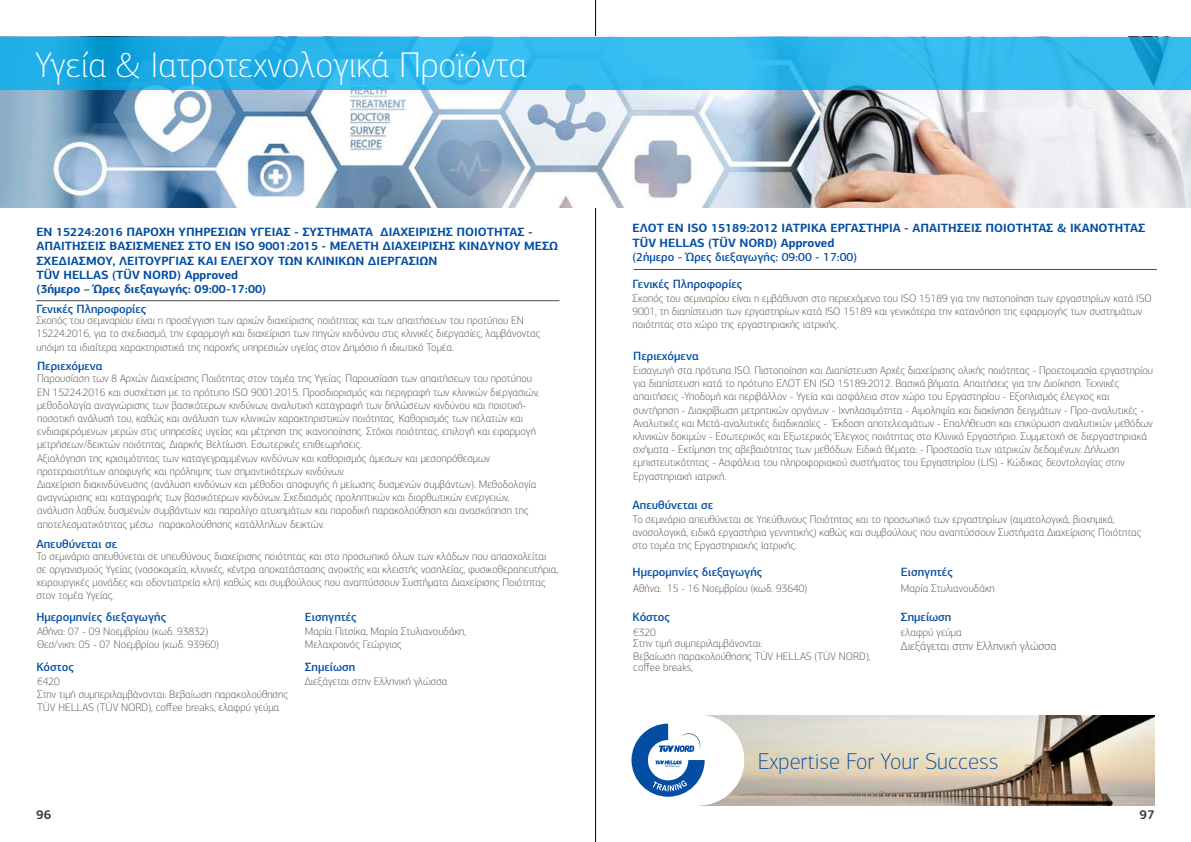
<style>
.page{position:relative;width:1191px;height:842px;background:#fff}
.page>*{position:absolute;margin:0;border:0;box-sizing:border-box;transform-origin:0 0}
.t1{font:100 36px "PF Centro Sans Pro";color:#fff}
.t2{font:100 23px "PF Centro Sans Pro";color:#034ea2}
.t3{font:700 13px "PF Centro Sans Pro";color:#414042}
.t4{font:700 12px/14.4px "PF Centro Sans Pro";color:#034ea2}
.t5{font:500 12px "PF Centro Sans Pro";color:#034ea2}
.t6{font:100 12px "PF Centro Sans Pro";color:#414042}
.t7{font:100 11px/13.2px "PF Centro Sans Pro";color:#414042}
</style>
<div class="page">
<svg style="left:595px;top:0;width:1px;height:842px"></svg>
<img style="left:0;top:90px;width:1191px;height:118px">
<svg style="left:0;top:37px;width:1191px;height:53px;fill:#33bbef"></svg>
<hr style="left:36px;top:300px;width:523px;height:1px;background:#4d4d4f">
<hr style="left:633px;top:269px;width:524px;height:1px;background:#4d4d4f">
<img style="left:699px;top:715px;width:456px;height:91px">
<div style="left:653px;top:715px;width:91px;height:90px;background:#fff;border-radius:50%"></div>
<svg style="left:631px;top:724px;width:73px;height:73px"></svg>
<h1 class="t1" style="left:35px;top:44px;width:494px">Υγεία &amp; Ιατροτεχνολογικά Προϊόντα</h1>
<p class="t4" style="left:36px;top:224px;width:523px">ΕΝ 15224:2016 ΠΑΡΟΧΗ ΥΠΗΡΕΣΙΩΝ ΥΓΕΙΑΣ - ΣΥΣΤΗΜΑΤΑ ΔΙΑΧΕΙΡΙΣΗΣ ΠΟΙΟΤΗΤΑΣ - ΑΠΑΙΤΗΣΕΙΣ ΒΑΣΙΣΜΕΝΕΣ ΣΤΟ ΕΝ ISO 9001:2015 - ΜΕΛΕΤΗ ΔΙΑΧΕΙΡΙΣΗΣ ΚΙΝΔΥΝΟΥ ΜΕΣΩ ΣΧΕΔΙΑΣΜΟΥ, ΛΕΙΤΟΥΡΓΙΑΣ ΚΑΙ ΕΛΕΓΧΟΥ ΤΩΝ ΚΛΙΝΙΚΩΝ ΔΙΕΡΓΑΣΙΩΝ<br>TÜV HELLAS (TÜV NORD) Approved<br>(3ήμερο – Ώρες διεξαγωγής: 09:00-17:00)</p>
<p class="t7" style="left:36px;top:314px;width:505px">Σκοπός του σεμιναρίου είναι η προσέγγιση των αρχών διαχείρισης ποιότητας και των απαιτήσεων του προτύπου EN<br>15224:2016, για το σχεδιασμό, την εφαρμογή και διαχείριση των πηγών κινδύνου στις κλινικές διεργασίες, λαμβάνοντας υπόψη τα ιδιαίτερα χαρακτηριστικά της παροχής υπηρεσιών υγείας στον Δημόσιο ή ιδιωτικό Τομέα.</p>
<p class="t5" style="left:36px;top:301px;width:111px">Γενικές Πληροφορίες</p>
<p class="t5" style="left:37px;top:359px;width:67px">Περιεχόμενα</p>
<p class="t7" style="left:37px;top:372px;width:503px">Παρουσίαση των 8 Αρχών Διαχείρισης Ποιότητας στον τομέα της Υγείας. Παρουσίαση των απαιτήσεων του προτύπου EN 15224:2016 και συσχέτιση με το πρότυπο ISO 9001:2015. Προσδιορισμός και περιγραφή των κλινικών διεργασιών, μεθοδολογία αναγνώρισης των βασικότερων κινδύνων, αναλυτική καταγραφή των δηλώσεων κινδύνου και ποιοτική&shy;ποσοτική ανάλυσή του, καθώς και ανάλυση των κλινικών χαρακτηριστικών ποιότητας. Καθορισμός των πελατών και ενδιαφερόμενων μερών στις υπηρεσίες υγείας και μέτρηση της ικανοποίησης. Στόχοι ποιότητας, επιλογή και εφαρμογή μετρήσεων/δεικτών ποιότητας, Διαρκής Βελτίωση. Εσωτερικές επιθεωρήσεις.<br>Αξιολόγηση της κρισιμότητας των καταγεγραμμένων κινδύνων και καθορισμός άμεσων και μεσοπρόθεσμων προτεραιοτήτων αποφυγής και πρόληψης των σημαντικότερων κινδύνων.<br>Διαχείριση διακινδύνευσης (ανάλυση κινδύνων και μέθοδοι αποφυγής ή μείωσης δυσμενών συμβάντων). Μεθοδολογία αναγνώρισης και καταγραφής των βασικότερων κινδύνων. Σχεδιασμός προληπτικών και διορθωτικών ενεργειών, ανάλυση λαθών, δυσμενών συμβάντων και παραλίγο ατυχημάτων και παροδική παρακολούθηση και ανασκόπηση της αποτελεσματικότητας μέσω παρακολούθησης κατάλληλων δεικτών.</p>
<p class="t5" style="left:36px;top:536px;width:82px">Απευθύνεται σε</p>
<p class="t7" style="left:36px;top:549px;width:523px">Το σεμινάριο απευθύνεται σε υπευθύνους διαχείρισης ποιότητας και στο προσωπικό όλων των κλάδων που απασχολείται σε οργανισμούς Υγείας (νοσοκομεία, κλινικές, κέντρα αποκατάστασης ανοικτής και κλειστής νοσηλείας, φυσικοθεραπευτήρια, χειρουργικές μονάδες και οδοντιατρεία κλπ) καθώς και συμβούλους που αναπτύσσουν Συστήματα Διαχείρισης Ποιότητας στον τομέα Υγείας.</p>
<p class="t5" style="left:305px;top:610px;width:53px">Εισηγητές</p>
<p class="t5" style="left:305px;top:660px;width:52px">Σημείωση</p>
<p class="t5" style="left:36px;top:610px;width:131px">Ημερομηνίες διεξαγωγής</p>
<p class="t5" style="left:36px;top:660px;width:39px">Κόστος</p>
<p class="t7" style="left:37px;top:624px;width:183px">Αθήνα: 07 - 09 Νοεμβρίου (κωδ. 93832)<br>Θεσ/νικη: 05 - 07 Νοεμβρίου (κωδ. 93960)</p>
<p class="t7" style="left:305px;top:624px;width:163px">Μαρία Πιτσίκα, Μαρία Στυλιανουδάκη,<br>Μελαχροινός Γεώργιος</p>
<p class="t7" style="left:37px;top:674px;width:252px">€420<br>Στην τιμή συμπεριλαμβάνονται: Βεβαίωση παρακολούθησης<br>TÜV HELLAS (TÜV NORD), coffee breaks, ελαφρύ γεύμα</p>
<p class="t7" style="left:305px;top:674px;width:144px">Διεξάγεται στην Ελληνική γλώσσα</p>
<p class="t4" style="left:632px;top:221px;width:514px">ΕΛΟΤ EN ISO 15189:2012 ΙΑΤΡΙΚΑ ΕΡΓΑΣΤΗΡΙΑ - ΑΠΑΙΤΗΣΕΙΣ ΠΟΙΟΤΗΤΑΣ &amp; ΙΚΑΝΟΤΗΤΑΣ<br>TÜV HELLAS (TÜV NORD) Approved</p>
<p class="t5" style="left:632px;top:250px;width:226px">(2ήμερο - Ώρες διεξαγωγής: 09:00 - 17:00)</p>
<p class="t7" style="left:632px;top:292px;width:521px">Σκοπός του σεμιναρίου είναι η εμβάθυνση στο περιεχόμενο του ISO 15189 για την πιστοποίηση των εργαστηρίων κατά ISO<br>9001, τη διαπίστευση των εργαστηρίων κατά ISO 15189 και γενικότερα την κατανόηση της εφαρμογής των συστημάτων ποιότητας στο χώρο της εργαστηριακής ιατρικής.</p>
<p class="t5" style="left:632px;top:277px;width:111px">Γενικές Πληροφορίες</p>
<p class="t5" style="left:633px;top:348px;width:67px">Περιεχόμενα</p>
<p class="t7" style="left:633px;top:364px;width:521px">Εισαγωγή στα πρότυπα ISO. Πιστοποίηση και Διαπίστευση Αρχές διαχείρισης ολικής ποιότητας - Προετοιμασία εργαστηρίου για διαπίστευση κατά το πρότυπο ΕΛΟΤ EN ISO 15189:2012. Βασικά βήματα. Απαιτήσεις για την Διοίκηση. Τεχνικές απαιτήσεις -Υποδομή και περιβάλλον - Υγεία και ασφάλεια στον χώρο του Εργαστηρίου - Εξοπλισμός έλεγχος και συντήρηση - Διακρίβωση μετρητικών οργάνων - Ιχνηλασιμότητα - Αιμοληψία και διακίνηση δειγμάτων - Προ-αναλυτικές - Αναλυτικές και Μετά-αναλυτικές διαδικασίες - Έκδοση αποτελεσμάτων - Επαλήθευση και επικύρωση αναλυτικών μεθόδων κλινικών δοκιμών - Εσωτερικός και Εξωτερικός Έλεγχος ποιότητας στο Κλινικό Εργαστήριο. Συμμετοχή σε διεργαστηριακά σχήματα - Εκτίμηση της αβεβαιότητας των μεθόδων. Ειδικά θέματα: - Προστασία των ιατρικών δεδομένων. Δήλωση εμπιστευτικότητας - Ασφάλεια του πληροφοριακού συστήματος του Εργαστηρίου (LIS) - Κώδικας δεοντολογίας στην Εργαστηριακή ιατρική.</p>
<p class="t5" style="left:632px;top:497px;width:82px">Απευθύνεται σε</p>
<p class="t7" style="left:632px;top:512px;width:510px">Το σεμινάριο απευθύνεται σε Υπεύθυνους Ποιότητας και το προσωπικό των εργαστηρίων (αιματολογικά, βιοχημικά, ανοσολογικά, ειδικά εργαστήρια γεννητικής) καθώς και συμβούλους που αναπτύσσουν Συστήματα Διαχείρισης Ποιότητας στο τομέα της Εργαστηριακής Ιατρικής.</p>
<p class="t5" style="left:901px;top:565px;width:53px">Εισηγητές</p>
<p class="t5" style="left:901px;top:609px;width:52px">Σημείωση</p>
<p class="t5" style="left:632px;top:565px;width:131px">Ημερομηνίες διεξαγωγής</p>
<p class="t5" style="left:632px;top:609px;width:39px">Κόστος</p>
<p class="t7" style="left:633px;top:581px;width:176px">Αθήνα: 15 - 16 Νοεμβρίου (κωδ. 93640)</p>
<p class="t7" style="left:901px;top:581px;width:95px">Μαρία Στυλιανουδάκη</p>
<p class="t7" style="left:633px;top:627px;width:131px;line-height:11px">€320<br>Στην τιμή συμπεριλαμβάνονται:</p>
<p class="t7" style="left:633px;top:651px;width:239px;line-height:11px">Βεβαίωση παρακολούθησης TÜV HELLAS (TÜV NORD), coffee breaks,</p>
<p class="t7" style="left:901px;top:626px;width:62px">ελαφρύ γεύμα</p>
<p class="t6" style="left:901px;top:639px;width:157px">Διεξάγεται στην Ελληνική γλώσσα</p>
<h2 class="t2" style="left:758px;top:748px;width:242px">Expertise For Your Success</h2>
<p class="t3" style="left:36px;top:806px;width:17px">96</p>
<p class="t3" style="left:1139px;top:806px;width:17px">97</p>
</div>
